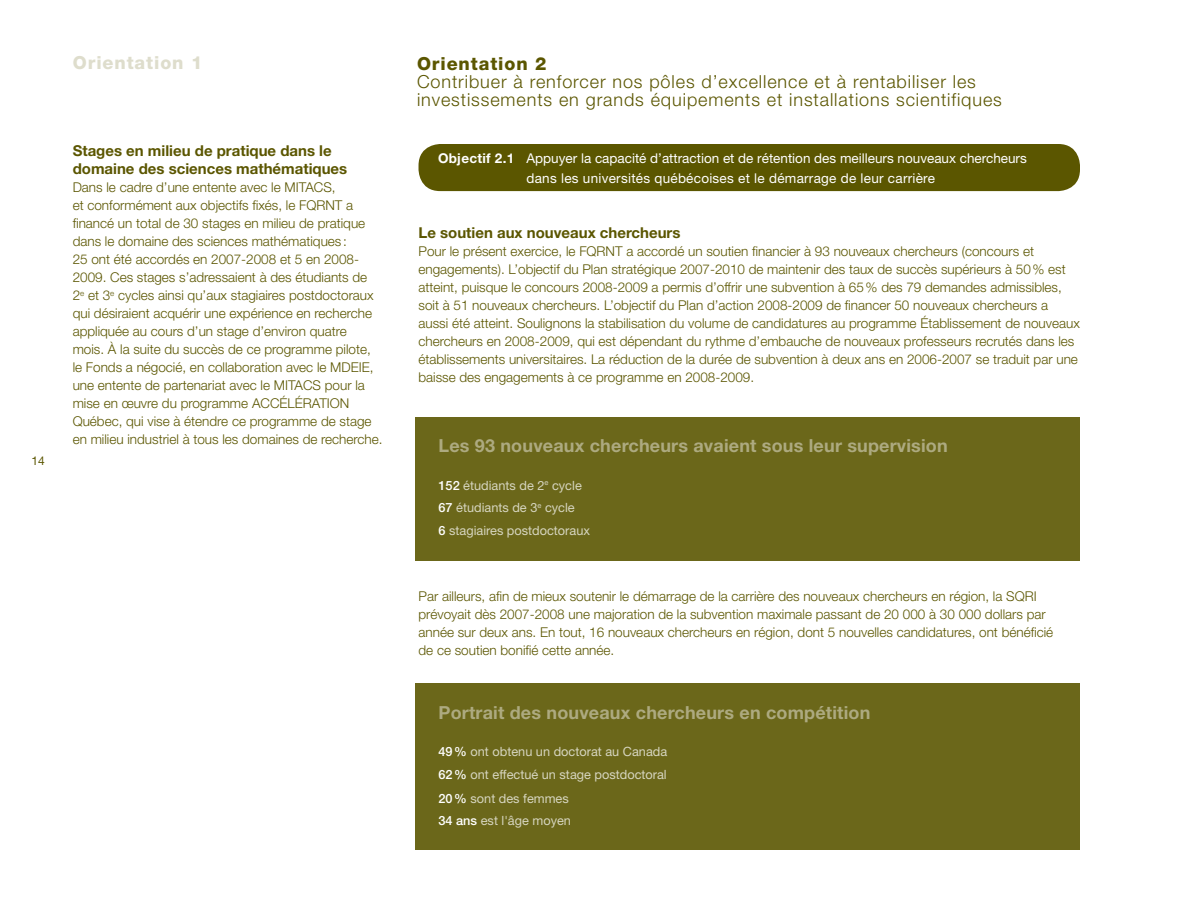
<style>
.page{position:relative;width:1188px;height:918px;background:#fff}
.page>*{position:absolute;margin:0;border:0;box-sizing:border-box;transform-origin:0 0}
.t1{font:300 18px/18px "Helvetica Neue";letter-spacing:.05em;color:#5b5600}
.t2{font:700 18px "Helvetica Neue";letter-spacing:.01em;color:#adaa80}
.t3{font:800 18px "Helvetica Neue";color:#5b5600}
.t4{font:800 18px "Helvetica Neue";color:#deddcc}
.t5{font:700 15px/18px "Helvetica Neue";color:#5b5600}
.t6{font:300 13.5px/18px "Helvetica Neue";color:#5b5600}
.t7{font:13.5px/19.5px "Helvetica Neue";color:#fff;text-align:center}
.t8{font:12.75px/23px "Helvetica Neue";color:#d6d5bf}
.t9{font:12px "Helvetica Neue";color:#5b5600}
.s1{font-weight:700}
.s2{font-weight:500;color:#fff}
</style>
<div class="page">
<div style="left:419px;top:144px;width:661px;height:47px;background:#5b5600;border-radius:22px"></div>
<div style="left:416px;top:417px;width:664px;height:144px;background:#6b671a"></div>
<div style="left:416px;top:684px;width:664px;height:166px;background:#6b671a"></div>
<h1 class="t4" style="left:73px;top:52px;width:131px">Orientation 1</h1>
<p class="t9" style="left:32px;top:454px;width:15px">14</p>
<p class="t5" style="left:73px;top:142px;width:276px">Stages en milieu de pratique dans le domaine des sciences mathématiques</p>
<p class="t6" style="left:73px;top:178px;width:311px">Dans le cadre d’une entente avec le MITACS,<br>et conformément aux objectifs fixés, le FQRNT a financé un total de 30 stages en milieu de pratique dans le domaine des sciences mathématiques :<br>25 ont été accordés en 2007-2008 et 5 en 2008- 2009. Ces stages s’adressaient à des étudiants de<br>2<sup>e</sup> et 3<sup>e</sup> cycles ainsi qu’aux stagiaires postdoctoraux qui désiraient acquérir une expérience en recherche appliquée au cours d’un stage d’environ quatre<br>mois. À la suite du succès de ce programme pilote, le Fonds a négocié, en collaboration avec le MDEIE, une entente de partenariat avec le MITACS pour la mise en œuvre du programme ACCÉLÉRATION Québec, qui vise à étendre ce programme de stage en milieu industriel à tous les domaines de recherche.</p>
<h1 class="t3" style="left:417px;top:52px;width:131px">Orientation 2</h1>
<h1 class="t1" style="left:417px;top:72px;width:586px">Contribuer à renforcer nos pôles d’excellence et à rentabiliser les investissements en grands équipements et installations scientifiques</h1>
<p class="t7" style="left:438px;top:148px;width:590px"><span class="s1">Objectif 2.1</span> Appuyer la capacité d’attraction et de rétention des meilleurs nouveaux chercheurs dans les universités québécoises et le démarrage de leur carrière</p>
<p class="t5" style="left:419px;top:223px;width:264px">Le soutien aux nouveaux chercheurs</p>
<p class="t6" style="left:419px;top:242px;width:663px">Pour le présent exercice, le FQRNT a accordé un soutien financier à 93 nouveaux chercheurs (concours et engagements). L’objectif du Plan stratégique 2007-2010 de maintenir des taux de succès supérieurs à 50% est atteint, puisque le concours 2008-2009 a permis d’offrir une subvention à 65% des 79 demandes admissibles, soit à 51 nouveaux chercheurs. L’objectif du Plan d’action 2008-2009 de financer 50 nouveaux chercheurs a aussi été atteint. Soulignons la stabilisation du volume de candidatures au programme Établissement de nouveaux chercheurs en 2008-2009, qui est dépendant du rythme d’embauche de nouveaux professeurs recrutés dans les établissements universitaires. La réduction de la durée de subvention à deux ans en 2006-2007 se traduit par une baisse des engagements à ce programme en 2008-2009.</p>
<h1 class="t2" style="left:438px;top:435px;width:511px">Les 93 nouveaux chercheurs avaient sous leur supervision</h1>
<p class="t8" style="left:438px;top:474px;width:153px;line-height:22.5px"><span class="s2">152</span> étudiants de 2<sup>e</sup> cycle<br><span class="s2">67</span> étudiants de 3<sup>e</sup> cycle<br><span class="s2">6</span> stagiaires postdoctoraux</p>
<p class="t6" style="left:419px;top:587px;width:636px">Par ailleurs, afin de mieux soutenir le démarrage de la carrière des nouveaux chercheurs en région, la SQRI prévoyait dès 2007-2008 une majoration de la subvention maximale passant de 20 000 à 30 000 dollars par année sur deux ans. En tout, 16 nouveaux chercheurs en région, dont 5 nouvelles candidatures, ont bénéficié de ce soutien bonifié cette année.</p>
<h1 class="t2" style="left:438px;top:701px;width:433px">Portrait des nouveaux chercheurs en compétition</h1>
<p class="t8" style="left:438px;top:740px;width:230px"><span class="s2">49%</span> ont obtenu un doctorat au Canada<br><span class="s2">62%</span> ont effectué un stage postdoctoral<br><span class="s2">20%</span> sont des femmes<br><span class="s2">34 ans</span> est l'âge moyen</p>
</div>
